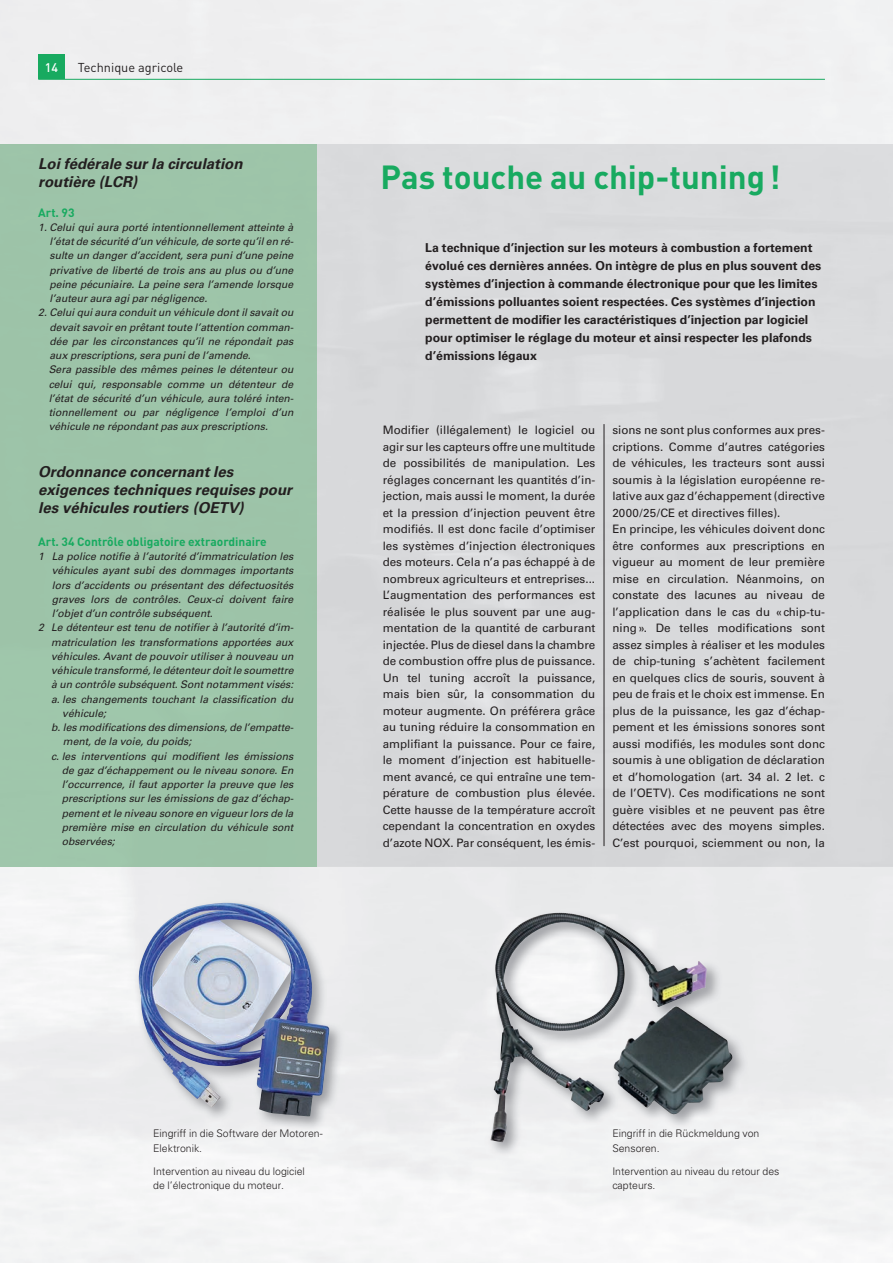
<style>
.page{position:relative;width:893px;height:1263px;background:#fff}
.page>*{position:absolute;margin:0;border:0;box-sizing:border-box;transform-origin:0 0}
.t1{font:700 33px "DIN";color:#18aa60}
.t2{font:italic 700 15px/18px "Univers";color:#231f20}
.t3{font:12.75px "DIN";color:#231f20}
.t4{font:700 12.3px/18px "Univers";color:#231f20}
.t5{font:500 12.3px "DIN";color:#fff}
.t6{font:700 12px "DIN";color:#18aa60}
.t7{font:11.7px/16.5px "Univers";color:#231f20;text-align:justify}
.t8{font:italic 10.5px/14.2px "Univers";color:#231f20;text-align:justify}
.t9{font:300 10.5px/14.2px "Univers";color:#231f20}
</style>
<div class="page">
<div style="left:497px;top:900px;width:359px;height:53px;background:#e9eaeb"></div>
<div style="left:38px;top:54px;width:27px;height:25px;background:#18aa60"></div>
<hr style="left:38px;top:79px;width:787px;height:1px;background:#18aa60">
<div style="left:0;top:144px;width:317px;height:723px;background:#9dc4a9"></div>
<img style="left:137px;top:903px;width:193px;height:214px">
<img style="left:488px;top:909px;width:259px;height:248px">
<img style="left:490px;top:913px;width:217px;height:229px">
<hr style="left:604px;top:424px;width:1px;height:422px;background:#231f20">
<p class="t5" style="left:45px;top:60px;width:15px">14</p>
<p class="t3" style="left:78px;top:59px;width:107px">Technique agricole</p>
<p class="t2" style="left:38px;top:155px;width:206px">Loi fédérale sur la circulation routière (LCR)</p>
<p class="t6" style="left:38px;top:204px;width:38px">Art. 93</p>
<p class="t8" style="left:50px;top:220px;width:246px;text-indent:-11px">1. Celui qui aura porté intentionnellement atteinte à l’état de sécurité d’un véhicule, de sorte qu’il en ré&shy;sulte un danger d’accident, sera puni d’une peine privative de liberté de trois ans au plus ou d’une peine pécuniaire. La peine sera l’amende lorsque l’auteur aura agi par négligence.</p>
<p class="t8" style="left:49px;top:306px;width:246px;text-align:left;text-indent:-10px">2. Celui qui aura conduit un véhicule dont il savait ou devait savoir en prêtant toute l’attention comman&shy;dée par les circonstances qu’il ne répondait pas aux prescriptions, sera puni de l’amende.<br>Sera passible des mêmes peines le détenteur ou celui qui, responsable comme un détenteur de l’état de sécurité d’un véhicule, aura toléré inten&shy;tionnellement ou par négligence l’emploi d’un véhicule ne répondant pas aux prescriptions.</p>
<p class="t2" style="left:38px;top:463px;width:255px">Ordonnance concernant les exigences techniques requises pour les véhicules routiers (OETV)</p>
<p class="t6" style="left:38px;top:534px;width:230px">Art. 34 Contrôle obligatoire extraordinaire</p>
<p class="t8" style="left:38px;top:549px;width:257px">1 La police notifie à l’autorité d’immatriculation les</p>
<p class="t8" style="left:52px;top:563px;width:243px">véhicules ayant subi des dommages importants</p>
<p class="t8" style="left:52px;top:578px;width:243px">lors d’accidents ou présentant des défectuosités</p>
<p class="t8" style="left:52px;top:592px;width:243px">graves lors de contrôles. Ceux-ci doivent faire</p>
<p class="t8" style="left:52px;top:606px;width:162px">l’objet d’un contrôle subséquent.</p>
<p class="t8" style="left:38px;top:620px;width:257px">2 Le détenteur est tenu de notifier à l’autorité d’im-</p>
<p class="t8" style="left:51px;top:635px;width:244px">matriculation les transformations apportées aux</p>
<p class="t8" style="left:51px;top:649px;width:244px">véhicules. Avant de pouvoir utiliser à nouveau un</p>
<p class="t8" style="left:51px;top:663px;width:244px">véhicule transformé, le détenteur doit le soumettre</p>
<p class="t8" style="left:51px;top:677px;width:244px">à un contrôle subséquent. Sont notamment visés:</p>
<p class="t8" style="left:51px;top:692px;width:244px">a. les changements touchant la classification du</p>
<p class="t8" style="left:62px;top:706px;width:45px">véhicule;</p>
<p class="t8" style="left:51px;top:720px;width:244px">b. les modifications des dimensions, de l’empatte-</p>
<p class="t8" style="left:63px;top:734px;width:130px">ment, de la voie, du poids;</p>
<p class="t8" style="left:51px;top:749px;width:244px">c. les interventions qui modifient les émissions</p>
<p class="t8" style="left:62px;top:763px;width:233px">de gaz d’échappement ou le niveau sonore. En</p>
<p class="t8" style="left:62px;top:777px;width:233px">l’occurrence, il faut apporter la preuve que les</p>
<p class="t8" style="left:62px;top:791px;width:233px">prescriptions sur les émissions de gaz d’échap-</p>
<p class="t8" style="left:62px;top:806px;width:233px">pement et le niveau sonore en vigueur lors de la</p>
<p class="t8" style="left:62px;top:820px;width:233px">première mise en circulation du véhicule sont</p>
<p class="t8" style="left:62px;top:834px;width:55px">observées;</p>
<h1 class="t1" style="left:381px;top:156px;width:401px">Pas touche au chip-tuning !</h1>
<p class="t4" style="left:425px;top:238px;width:398px">La technique d’injection sur les moteurs à combustion a fortement évolué ces dernières années. On intègre de plus en plus souvent des systèmes d’injection à commande électronique pour que les limites d’émissions polluantes soient respectées. Ces systèmes d’injection permettent de modifier les caractéristiques d’injection par logiciel pour optimiser le réglage du moteur et ainsi respecter les plafonds d’émissions légaux</p>
<p class="t7" style="left:383px;top:422px;width:214px">Modifier (illégalement) le logiciel ou agir sur les capteurs offre une multitude de possibilités de manipulation. Les réglages concernant les quantités d’in&shy;jection, mais aussi le moment, la durée et la pression d’injection peuvent être modifiés. Il est donc facile d’optimiser les systèmes d’injection électroniques des moteurs. Cela n’a pas échappé à de nombreux agriculteurs et entreprises...<br>L’augmentation des performances est réalisée le plus souvent par une aug&shy;mentation de la quantité de carburant injectée. Plus de diesel dans la chambre de combustion offre plus de puissance.<br>Un tel tuning accroît la puissance, mais bien sûr, la consommation du moteur augmente. On préférera grâce au tuning réduire la consommation en amplifiant la puissance. Pour ce faire, le moment d’injection est habituelle&shy;ment avancé, ce qui entraîne une tem&shy;pérature de combustion plus élevée.<br>Cette hausse de la température accroît cependant la concentration en oxydes d’azote NOX. Par conséquent, les émis-</p>
<p class="t7" style="left:612px;top:422px;width:214px;text-align:left">sions ne sont plus conformes aux pres&shy;criptions. Comme d’autres catégories de véhicules, les tracteurs sont aussi soumis à la législation européenne re&shy;lative aux gaz d’échappement (directive 2000/25/CE et directives filles).<br>En principe, les véhicules doivent donc être conformes aux prescriptions en vigueur au moment de leur première mise en circulation. Néanmoins, on constate des lacunes au niveau de l’application dans le cas du « chip-tu&shy;ning ». De telles modifications sont assez simples à réaliser et les modules de chip-tuning s’achètent facilement en quelques clics de souris, souvent à peu de frais et le choix est immense. En plus de la puissance, les gaz d’échap&shy;pement et les émissions sonores sont aussi modifiés, les modules sont donc soumis à une obligation de déclaration et d’homologation (art. 34 al. 2 let. c de l’OETV). Ces modifications ne sont guère visibles et ne peuvent pas être détectées avec des moyens simples.<br>C’est pourquoi, sciemment ou non, la</p>
<p class="t9" style="left:153px;top:1126px;width:171px">Eingriff in die Software der Motoren-<br>Elektronik.</p>
<p class="t9" style="left:153px;top:1164px;width:153px">Intervention au niveau du logiciel de l’électronique du moteur.</p>
<p class="t9" style="left:612px;top:1126px;width:149px">Eingriff in die Rückmeldung von<br>Sensoren.</p>
<p class="t9" style="left:612px;top:1164px;width:169px">Intervention au niveau du retour des capteurs.</p>
</div>
